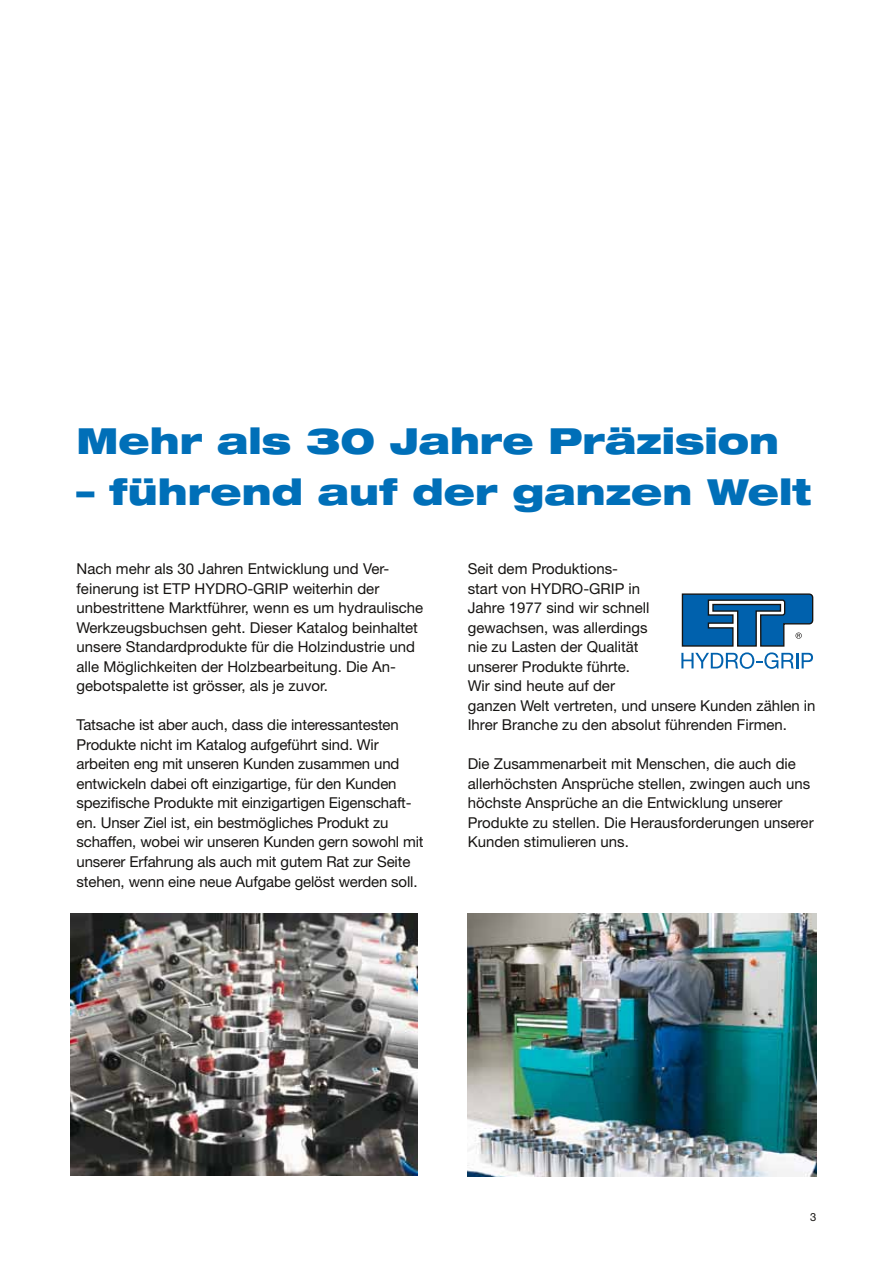
<style>
.page{position:relative;width:893px;height:1263px;background:#fff}
.page>*{position:absolute;margin:0;border:0;box-sizing:border-box;transform-origin:0 0}
.t1{font:900 expanded 36px "Helvetica Neue LT Std";color:#006fb8}
.t2{font:15px/19.5px "Helvetica Neue";color:#161412}
.t3{font:11.25px "Helvetica Neue";color:#161412}
</style>
<div class="page">
<img style="left:468px;top:913px;width:348px;height:263px">
<svg style="left:681px;top:593px;width:133px;height:76px"></svg>
<img style="left:70px;top:914px;width:347px;height:262px">
<h1 class="t1" style="left:77px;top:417px;width:704px">Mehr als 30 Jahre Präzision</h1>
<h1 class="t1" style="left:77px;top:468px;width:737px">– führend auf der ganzen Welt</h1>
<p class="t2" style="left:77px;top:559px;width:348px">Nach mehr als 30 Jahren Entwicklung und Ver&shy;feinerung ist ETP HYDRO-GRIP weiterhin der unbestrittene Marktführer, wenn es um hydraulische Werkzeugsbuchsen geht. Dieser Katalog beinhaltet unsere Standardprodukte für die Holzindustrie und alle Möglichkeiten der Holzbearbeitung. Die An&shy;gebotspalette ist grösser, als je zuvor.</p>
<p class="t2" style="left:77px;top:715px;width:349px">Tatsache ist aber auch, dass die interessantesten Produkte nicht im Katalog aufgeführt sind. Wir arbeiten eng mit unseren Kunden zusammen und entwickeln dabei oft einzigartige, für den Kunden spezifische Produkte mit einzigartigen Eigenschaft&shy;en. Unser Ziel ist, ein bestmögliches Produkt zu schaffen, wobei wir unseren Kunden gern sowohl mit unserer Erfahrung als auch mit gutem Rat zur Seite stehen, wenn eine neue Aufgabe gelöst werden soll.</p>
<p class="t2" style="left:468px;top:559px;width:349px">Seit dem Produktions-<br>start von HYDRO-GRIP in<br>Jahre 1977 sind wir schnell<br>gewachsen, was allerdings<br>nie zu Lasten der Qualität<br>unserer Produkte führte.<br>Wir sind heute auf der<br>ganzen Welt vertreten, und unsere Kunden zählen in<br>Ihrer Branche zu den absolut führenden Firmen.</p>
<p class="t2" style="left:468px;top:754px;width:347px">Die Zusammenarbeit mit Menschen, die auch die allerhöchsten Ansprüche stellen, zwingen auch uns höchste Ansprüche an die Entwicklung unserer Produkte zu stellen. Die Herausforderungen unserer Kunden stimulieren uns.</p>
<p class="t3" style="left:810px;top:1210px;width:8px">3</p>
</div>
